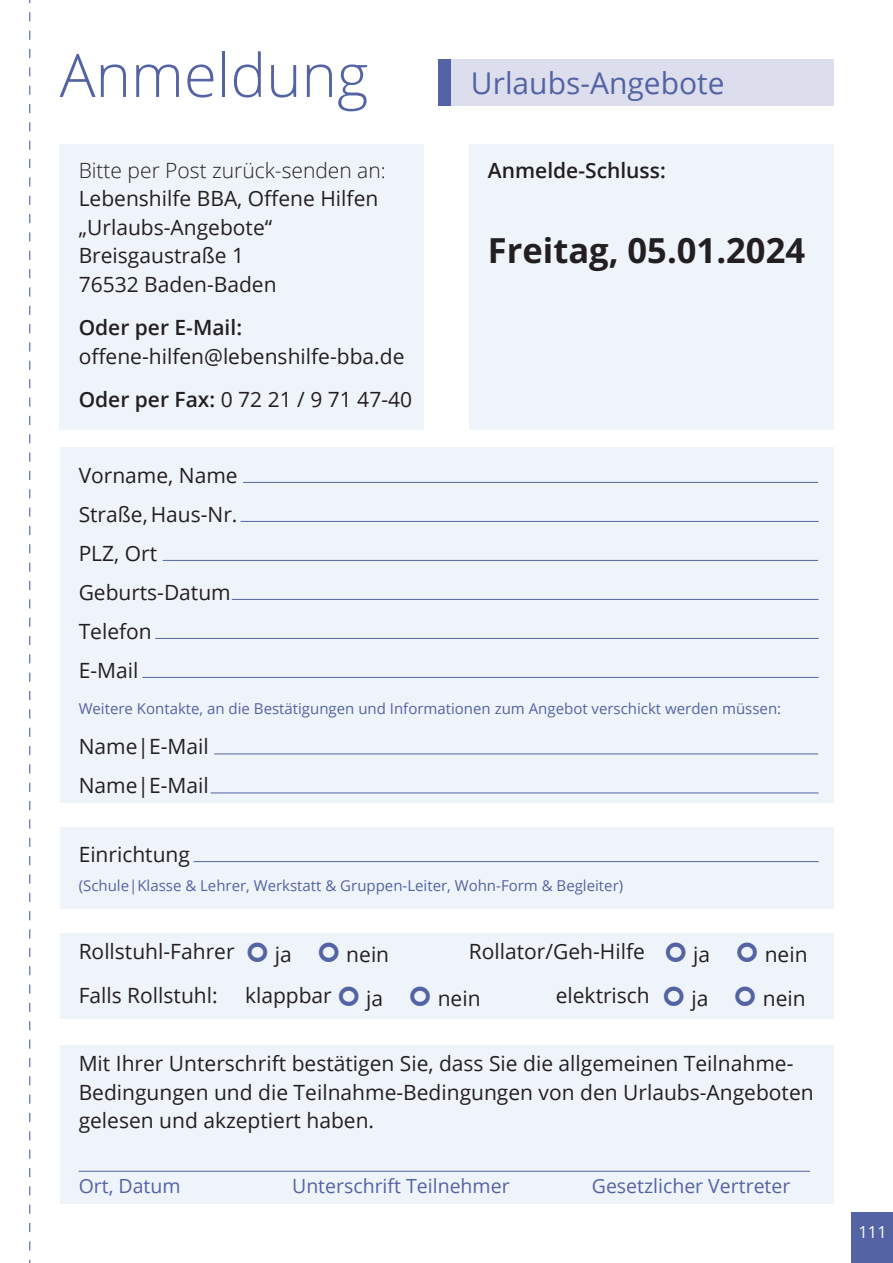
<style>
.page{position:relative;width:893px;height:1263px;background:#fff}
.page>*{position:absolute;margin:0;border:0;box-sizing:border-box;transform-origin:0 0}
.t1{font:300 60px "Open Sans";color:#5463a4}
.t2{font:700 34.5px "Open Sans";color:#231f20}
.t3{font:30px "Open Sans";color:#5463a4}
.t4{font:21px/39px "Open Sans";color:#231f20}
.t5{font:600 21px "Open Sans";color:#231f20}
.t6{font:300 21px "Open Sans";color:#231f20}
.t7{font:19.5px "Open Sans";color:#5463a4}
.t8{font:16.5px "Open Sans";color:#fff}
.t9{font:15px "Open Sans";color:#5463a4}
.s1{font-weight:600}
</style>
<div class="page">
<div style="left:852px;top:1212px;width:41px;height:51px;background:#5463a4"></div>
<div style="left:60px;top:827px;width:773px;height:81px;background:#eff4fa"></div>
<hr style="left:193px;top:861px;width:626px;height:1px;background:#5463a4">
<div style="left:444px;top:60px;width:389px;height:46px;background:#dcdeed"></div>
<div style="left:438px;top:60px;width:12px;height:46px;background:#5463a4"></div>
<svg style="left:29px;top:0;width:1px;height:1263px"></svg>
<div style="left:60px;top:145px;width:364px;height:285px;background:#eff4fa"></div>
<div style="left:60px;top:447px;width:773px;height:356px;background:#eff4fa"></div>
<hr style="left:243px;top:482px;width:575px;height:1px;background:#5463a4">
<hr style="left:240px;top:521px;width:579px;height:1px;background:#5463a4">
<hr style="left:163px;top:560px;width:655px;height:1px;background:#5463a4">
<hr style="left:232px;top:599px;width:587px;height:1px;background:#5463a4">
<hr style="left:155px;top:638px;width:664px;height:1px;background:#5463a4">
<hr style="left:142px;top:677px;width:677px;height:1px;background:#5463a4">
<hr style="left:214px;top:753px;width:604px;height:1px;background:#5463a4">
<hr style="left:210px;top:792px;width:609px;height:1px;background:#5463a4">
<div style="left:469px;top:145px;width:364px;height:285px;background:#eff4fa"></div>
<div style="left:60px;top:933px;width:773px;height:86px;background:#eff4fa"></div>
<div style="left:60px;top:1045px;width:773px;height:158px;background:#eff4fa"></div>
<hr style="left:79px;top:1171px;width:731px;height:1px;background:#5463a4">
<h1 class="t1" style="left:60px;top:34px;width:310px">Anmeldung</h1>
<p class="t6" style="left:79px;top:156px;width:309px">Bitte per Post zurück-senden an:</p>
<p class="t4" style="left:79px;top:184px;width:301px;line-height:28.5px">Lebenshilfe BBA, Offene Hilfen „Urlaubs-Angebote“<br>Breisgaustraße 1<br>76532 Baden-Baden</p>
<p class="t5" style="left:79px;top:313px;width:165px">Oder per E-Mail:</p>
<p class="t4" style="left:79px;top:334px;width:335px;line-height:43.5px">offene-hilfen@lebenshilfe-bba.de<br><span class="s1">Oder per Fax:</span> 0 72 21 / 9 71 47-40</p>
<h3 class="t3" style="left:471px;top:63px;width:255px">Urlaubs-Angebote</h3>
<p class="t5" style="left:488px;top:156px;width:179px">Anmelde-Schluss:</p>
<h2 class="t2" style="left:488px;top:227px;width:319px">Freitag, 05.01.2024</h2>
<p class="t4" style="left:79px;top:455px;width:161px">Vorname, Name<br>Straße, Haus-Nr.<br>PLZ, Ort<br>Geburts-Datum<br>Telefon<br>E-Mail</p>
<p class="t9" style="left:79px;top:698px;width:704px">Weitere Kontakte, an die Bestätigungen und Informationen zum Angebot verschickt werden müssen:</p>
<p class="t4" style="left:79px;top:727px;width:132px">Name|E-Mail<br>Name|E-Mail</p>
<p class="t4" style="left:79px;top:834px;width:113px">Einrichtung</p>
<p class="t9" style="left:79px;top:875px;width:546px">(Schule|Klasse &amp; Lehrer, Werkstatt &amp; Gruppen-Leiter, Wohn-Form &amp; Begleiter)</p>
<p class="t4" style="left:79px;top:929px;width:157px;line-height:44.2px">Rollstuhl-Fahrer<br>Falls Rollstuhl:</p>
<p class="t4" style="left:275px;top:934px;width:18px">ja</p>
<p class="t4" style="left:469px;top:931px;width:178px">Rollator/Geh-Hilfe</p>
<p class="t4" style="left:366px;top:978px;width:18px">ja</p>
<p class="t4" style="left:691px;top:978px;width:18px">ja</p>
<p class="t4" style="left:346px;top:934px;width:44px">nein</p>
<p class="t4" style="left:693px;top:934px;width:18px">ja</p>
<p class="t4" style="left:438px;top:978px;width:44px">nein</p>
<p class="t4" style="left:763px;top:978px;width:44px">nein</p>
<p class="t4" style="left:765px;top:934px;width:44px">nein</p>
<p class="t4" style="left:245px;top:976px;width:88px">klappbar</p>
<p class="t4" style="left:556px;top:976px;width:96px">elektrisch</p>
<p class="t4" style="left:79px;top:1049px;width:737px;line-height:28.5px">Mit Ihrer Unterschrift bestätigen Sie, dass Sie die allgemeinen Teilnahme-<br>Bedingungen und die Teilnahme-Bedingungen von den Urlaubs-Angeboten gelesen und akzeptiert haben.</p>
<p class="t7" style="left:79px;top:1172px;width:103px">Ort, Datum</p>
<p class="t7" style="left:292px;top:1172px;width:219px">Unterschrift Teilnehmer</p>
<p class="t7" style="left:592px;top:1172px;width:200px">Gesetzlicher Vertreter</p>
<p class="t8" style="left:858px;top:1221px;width:30px">111</p>
</div>
